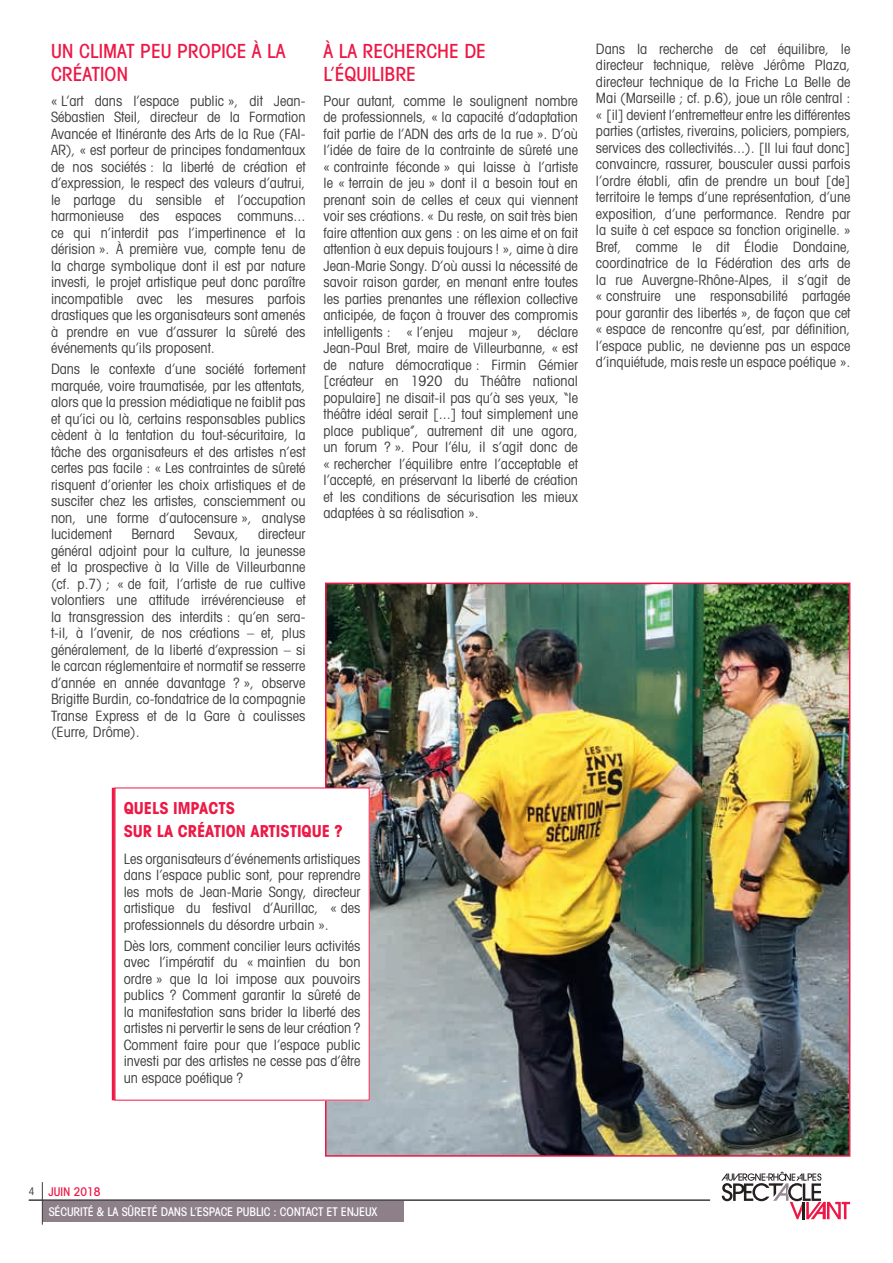
<style>
.page{position:relative;width:893px;height:1263px;background:#fff}
.page>*{position:absolute;margin:0;border:0;box-sizing:border-box;transform-origin:0 0}
.t1{font:500 condensed 19.5px/22.5px "Avant Garde";color:#ed1845}
.t2{font:700 condensed 16.5px/22.5px "Avant Garde";color:#ed1845}
.t3{font:condensed 14.25px/16.5px "Avant Garde";color:#3e3e3f;text-align:justify}
.t4{font:500 condensed 12px "Avant Garde";letter-spacing:-.01em;color:#fff}
.t5{font:500 condensed 12px "Avant Garde";color:#ed1845}
.s1{font-weight:400;font-size:10.5px;color:#3e3e3f}
</style>
<div class="page">
<div style="left:42px;top:1201px;width:362px;height:20px;background:#8e8089"></div>
<hr style="left:29px;top:1199px;width:681px;height:2px;background:#3e3e3f">
<hr style="left:42px;top:1182px;width:1px;height:42px;background:#3e3e3f">
<svg style="left:721px;top:1172px;width:129px;height:47px"></svg>
<img style="left:328px;top:586px;width:519px;height:568px">
<div style="left:115px;top:788px;width:254px;height:312px;background:#fff"></div>
<hr style="left:112px;top:788px;width:3px;height:312px;background:#ed1845">
<h1 class="t1" style="left:51px;top:40px;width:236px">UN CLIMAT PEU PROPICE À LA<br>CRÉATION</h1>
<p class="t3" style="left:51px;top:92px;width:256px">« L’art dans l’espace public », dit Jean-Sébastien Steil, directeur de la Formation Avancée et Itinérante des Arts de la Rue (FAI-AR), « est porteur de principes fondamentaux de nos sociétés : la liberté de création et d’expression, le respect des valeurs d’autrui, le partage du sensible et l’occupation harmonieuse des espaces communs... ce qui n’interdit pas l’impertinence et la dérision ». À première vue, compte tenu de la charge symbolique dont il est par nature investi, le projet artistique peut donc paraître incompatible avec les mesures parfois drastiques que les organisateurs sont amenés à prendre en vue d’assurer la sûreté des événements qu’ils proposent.</p>
<p class="t3" style="left:51px;top:360px;width:256px">Dans le contexte d’une société fortement marquée, voire traumatisée, par les attentats, alors que la pression médiatique ne faiblit pas et qu’ici ou là, certains responsables publics cèdent à la tentation du tout-sécuritaire, la tâche des organisateurs et des artistes n’est certes pas facile : « Les contraintes de sûreté risquent d’orienter les choix artistiques et de susciter chez les artistes, consciemment ou non, une forme d’autocensure », analyse lucidement</p>
<p class="t3" style="left:131px;top:525px;width:45px">Bernard</p>
<p class="t3" style="left:194px;top:525px;width:46px">Sevaux,</p>
<p class="t3" style="left:51px;top:525px;width:256px;text-indent:207px">directeur général adjoint pour la culture, la jeunesse et la prospective à la Ville de Villeurbanne (cf. p.7) ; « de fait, l’artiste de rue cultive volontiers une attitude irrévérencieuse et la transgression des interdits : qu’en sera&shy;t-il, à l’avenir, de nos créations – et, plus généralement, de la liberté d’expression – si le carcan réglementaire et normatif se resserre d’année en année davantage ? », observe Brigitte Burdin, co-fondatrice de la compagnie Transe Express et de la Gare à coulisses (Eurre, Drôme).</p>
<h1 class="t1" style="left:323px;top:40px;width:164px">À LA RECHERCHE DE<br>L’ÉQUILIBRE</h1>
<p class="t3" style="left:323px;top:92px;width:256px">Pour autant, comme le soulignent nombre de professionnels, « la capacité d’adaptation fait partie de l’ADN des arts de la rue ». D’où l’idée de faire de la contrainte de sûreté une « contrainte féconde » qui laisse à l’artiste le « terrain de jeu » dont il a besoin tout en prenant soin de celles et ceux qui viennent voir ses créations. « Du reste, on sait très bien faire attention aux gens : on les aime et on fait attention à eux depuis toujours ! », aime à dire Jean-Marie Songy. D’où aussi la nécessité de savoir raison garder, en menant entre toutes les parties prenantes une réflexion collective anticipée, de façon à trouver des compromis intelligents : « l’enjeu majeur », déclare Jean-Paul Bret, maire de Villeurbanne, « est de nature démocratique : Firmin Gémier [créateur en 1920 du Théâtre national populaire] ne disait-il pas qu’à ses yeux, “le théâtre idéal serait [...] tout simplement une place publique”, autrement dit une agora, un forum ? ». Pour l’élu, il s’agit donc de « rechercher l’équilibre entre l’acceptable et l’accepté, en préservant la liberté de création et les conditions de sécurisation les mieux adaptées à sa réalisation ».</p>
<p class="t3" style="left:596px;top:40px;width:256px">Dans la recherche de cet équilibre, le directeur technique, relève Jérôme Plaza, directeur technique de la Friche La Belle de Mai (Marseille ; cf. p.6), joue un rôle central : « [il] devient l’entremetteur entre les différentes parties (artistes, riverains, policiers, pompiers, services des collectivités...). [Il lui faut donc] convaincre, rassurer, bousculer aussi parfois l’ordre établi, afin de prendre un bout [de] territoire le temps d’une représentation, d’une exposition, d’une performance. Rendre par la suite à cet espace sa fonction originelle. » Bref, comme le dit Élodie Dondaine, coordinatrice de la Fédération des arts de la rue Auvergne-Rhône-Alpes, il s’agit de « construire une responsabilité partagée pour garantir des libertés », de façon que cet « espace de rencontre qu’est, par définition, l’espace public, ne devienne pas un espace d’inquiétude, mais reste un espace poétique ».</p>
<p class="t2" style="left:124px;top:797px;width:221px">QUELS IMPACTS<br>SUR LA CRÉATION ARTISTIQUE ?</p>
<p class="t3" style="left:124px;top:850px;width:238px">Les organisateurs d’événements artistiques dans l’espace public sont, pour reprendre les mots de Jean-Marie Songy, directeur artistique du festival d’Aurillac, « des professionnels du désordre urbain ».</p>
<p class="t3" style="left:124px;top:937px;width:238px">Dès lors, comment concilier leurs activités avec l’impératif du « maintien du bon ordre » que la loi impose aux pouvoirs publics ? Comment garantir la sûreté de la manifestation sans brider la liberté des artistes ni pervertir le sens de leur création ?<br>Comment faire pour que l’espace public investi par des artistes ne cesse pas d’être un espace poétique ?</p>
<p class="t5" style="left:29px;top:1184px;width:73px"><span class="s1">4</span> JUIN 2018</p>
<p class="t4" style="left:49px;top:1204px;width:330px">SÉCURITÉ &amp; LA SÛRETÉ DANS L’ESPACE PUBLIC : CONTACT ET ENJEUX</p>
</div>
